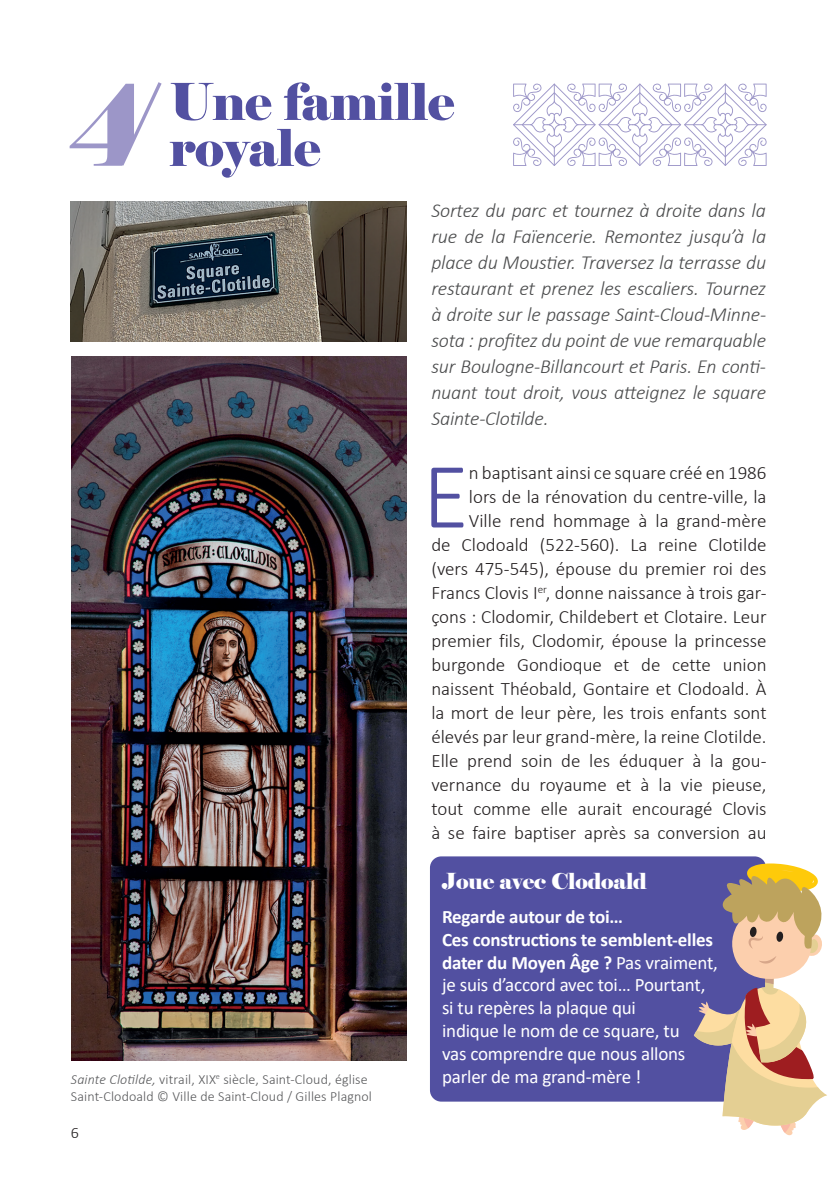
<style>
.page{position:relative;width:840px;height:1190px;background:#fff}
.page>*{position:absolute;margin:0;border:0;box-sizing:border-box;transform-origin:0 0}
.t1{font:111.8px "Elephant";color:#9c96c8}
.t2{font:300 94.6px "Calibri";color:#5250a1}
.t3{font:50.8px/46px "Elephant";letter-spacing:-.01em;color:#5250a1}
.t4{font:22px "Elephant";letter-spacing:-.01em;color:#fff}
.t5{font:italic 300 20px/26px "Calibri";letter-spacing:-.01em;color:#4b4c4d;text-align:justify}
.t6{font:300 19px/24px "Calibri";color:#231f20;text-align:right}
.t7{font:19px/22.8px "Calibri";letter-spacing:-.01em;color:#fff}
.t8{font:300 16px "Calibri";color:#231f20}
.t9{font:300 14px/16.8px "Calibri";letter-spacing:.01em;color:#57585a}
.s1{font-style:italic}
.s2{font-weight:700}
</style>
<div class="page">
<svg style="left:120px;top:82px;width:42px;height:84px"></svg>
<img style="left:71px;top:202px;width:335px;height:140px">
<img style="left:72px;top:357px;width:334px;height:704px">
<svg style="left:513px;top:83px;width:253px;height:83px"></svg>
<div style="left:430px;top:856px;width:335px;height:246px;background:#5250a1;border-radius:11px"></div>
<svg style="left:691px;top:863px;width:135px;height:273px"></svg>
<h1 class="t1" style="left:71px;top:56px;width:80px">4</h1>
<h3 class="t3" style="left:169px;top:80px;width:287px">Une famille royale</h3>
<p class="t5" style="left:431px;top:197px;width:336px">Sortez du parc et tournez à droite dans la rue de la Faïencerie. Remontez jusqu’à la place du Moustier. Traversez la terrasse du restaurant et prenez les escaliers. Tournez à droite sur le passage Saint-Cloud-Minne&shy;sota : profitez du point de vue remarquable sur Boulogne-Billancourt et Paris. En conti&shy;nuant tout droit, vous atteignez le square Sainte-Clotilde.</p>
<p class="t6" style="left:431px;top:461px;width:336px">n baptisant ainsi ce square créé en 1986<br>lors de la rénovation du centre-ville, la<br>Ville rend hommage à la grand-mère<br>de Clodoald (522-560). La reine Clotilde (vers 475-545), épouse du premier roi des Francs Clovis I<sup>er</sup>, donne naissance à trois gar&shy;çons : Clodomir, Childebert et Clotaire. Leur premier fils, Clodomir, épouse la princesse burgonde Gondioque et de cette union naissent Théobald, Gontaire et Clodoald. À la mort de leur père, les trois enfants sont élevés par leur grand-mère, la reine Clotilde.<br>Elle prend soin de les éduquer à la gou&shy;vernance du royaume et à la vie pieuse, tout comme elle aurait encouragé Clovis à se faire baptiser après sa conversion au</p>
<h2 class="t2" style="left:422px;top:437px;width:48px">E</h2>
<p class="t9" style="left:71px;top:1070px;width:302px"><span class="s1">Sainte Clotilde,</span> vitrail, XIX<sup>e</sup> siècle, Saint-Cloud, église<br>Saint-Clodoald © Ville de Saint-Cloud / Gilles Plagnol</p>
<p class="t8" style="left:71px;top:1122px;width:10px">6</p>
<p class="t4" style="left:442px;top:867px;width:206px">Joue avec Clodoald</p>
<p class="t7" style="left:442px;top:905px;width:277px"><span class="s2">Regarde autour de toi…<br>Ces constructions te semblent-elles dater du Moyen Âge ?</span> Pas vraiment, je suis d’accord avec toi… Pourtant, si tu repères la plaque qui<br>indique le nom de ce square, tu<br>vas comprendre que nous allons parler de ma grand-mère !</p>
</div>
